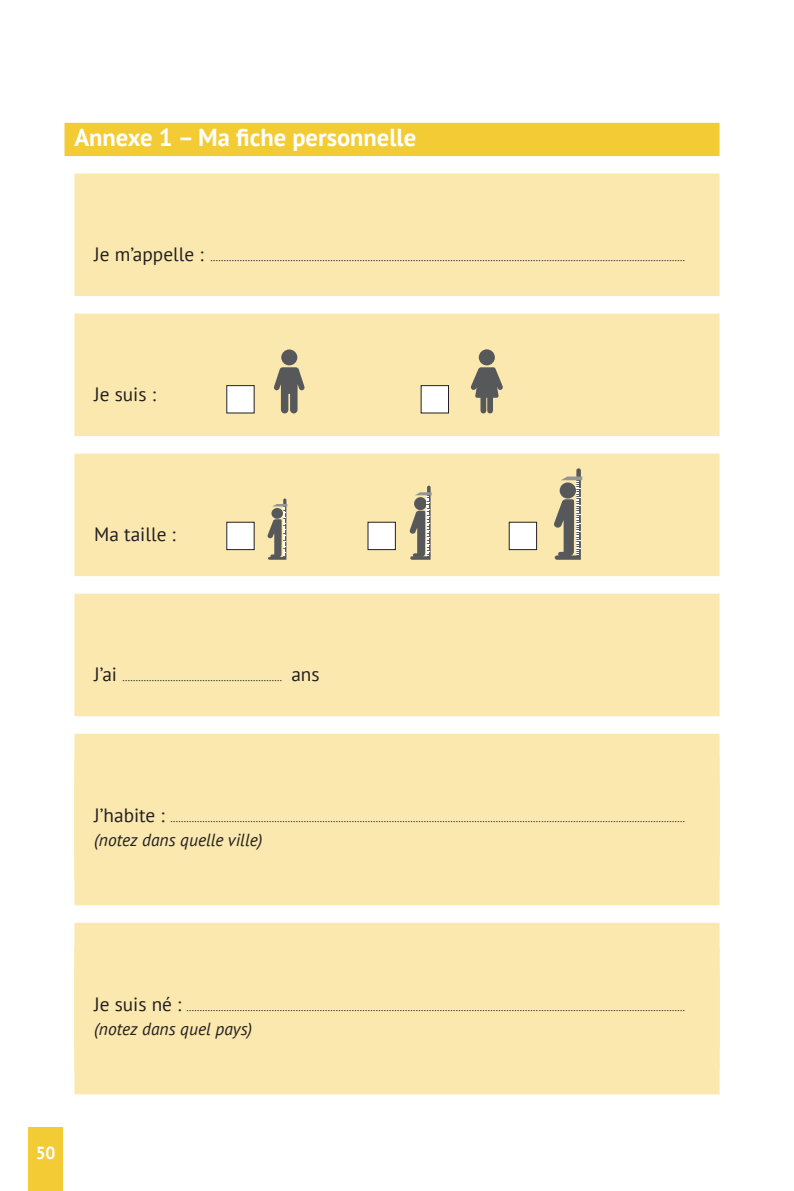
<style>
.page{position:relative;width:794px;height:1191px;background:#fff}
.page>*{position:absolute;margin:0;border:0;box-sizing:border-box;transform-origin:0 0}
.Heading_3_titre_oran{font:700 24.5px "PT Sans";color:#fff}
.t1{font:19.25px "PT Sans";color:#231f20}
.t2{font:italic 17.5px "PT Sans";color:#231f20}
.t3{font:700 17.5px "PT Sans";color:#fff}
.t4{font:10.5px "PT Sans";color:#231f20}
.s1{font-size:19.25px}
</style>
<div class="page">
<div style="left:64px;top:123px;width:655px;height:33px;background:#f2cb35"></div>
<div style="left:28px;top:1128px;width:35px;height:63px;background:#f2cb35"></div>
<div style="left:74px;top:173px;width:645px;height:123px;background:#fae8af"></div>
<div style="left:74px;top:313px;width:645px;height:123px;background:#fae8af"></div>
<div style="left:74px;top:453px;width:645px;height:123px;background:#fae8af"></div>
<div style="left:74px;top:593px;width:645px;height:123px;background:#fae8af"></div>
<div style="left:74px;top:733px;width:645px;height:123px;background:#fae8af"></div>
<div style="left:74px;top:782px;width:645px;height:123px;background:#fae8af"></div>
<div style="left:74px;top:922px;width:645px;height:123px;background:#fae8af"></div>
<div style="left:74px;top:971px;width:645px;height:123px;background:#fae8af"></div>
<svg style="left:274px;top:367px;width:31px;height:46px"></svg>
<div style="left:281px;top:349px;width:16px;height:16px;background:#57585a;border-radius:50%"></div>
<div style="left:479px;top:349px;width:16px;height:16px;background:#57585a;border-radius:50%"></div>
<svg style="left:470px;top:367px;width:33px;height:46px"></svg>
<div style="left:227px;top:385px;width:27px;height:28px;background:#fff"></div>
<div style="left:227px;top:522px;width:27px;height:27px;background:#fff"></div>
<div style="left:226px;top:522px;width:28px;height:28px;border:1px solid #231f20"></div>
<div style="left:368px;top:522px;width:27px;height:27px;background:#fff"></div>
<div style="left:367px;top:522px;width:29px;height:28px;border:1px solid #231f20"></div>
<div style="left:509px;top:522px;width:27px;height:27px;background:#fff"></div>
<div style="left:509px;top:522px;width:28px;height:28px;border:1px solid #231f20"></div>
<div style="left:421px;top:385px;width:27px;height:28px;background:#fff"></div>
<div style="left:421px;top:385px;width:28px;height:28px;border:1px solid #231f20"></div>
<svg style="left:267px;top:498px;width:20px;height:62px"></svg>
<svg style="left:409px;top:485px;width:23px;height:75px"></svg>
<svg style="left:554px;top:468px;width:28px;height:92px"></svg>
<p class="Heading_3_titre_oran" style="left:74px;top:121px;width:343px">Annexe 1 – Ma fiche personnelle</p>
<p class="t4" style="left:94px;top:251px;width:592px"><span class="s1">Je m’appelle :</span> ..................................................................................................................................................................................</p>
<p class="t1" style="left:94px;top:382px;width:63px">Je suis :</p>
<p class="t1" style="left:94px;top:522px;width:83px">Ma taille :</p>
<p class="t4" style="left:94px;top:671px;width:227px"><span class="s1">J’ai</span> ............................................................ <span class="s1">ans</span></p>
<p class="t4" style="left:94px;top:811px;width:592px"><span class="s1">J’habite :</span> .................................................................................................................................................................................................</p>
<p class="t2" style="left:94px;top:828px;width:170px">(notez dans quelle ville)</p>
<p class="t4" style="left:94px;top:1000px;width:592px"><span class="s1">Je suis né :</span> ...........................................................................................................................................................................................</p>
<p class="t2" style="left:94px;top:1017px;width:159px">(notez dans quel pays)</p>
<p class="t3" style="left:36px;top:1141px;width:21px">50</p>
</div>
